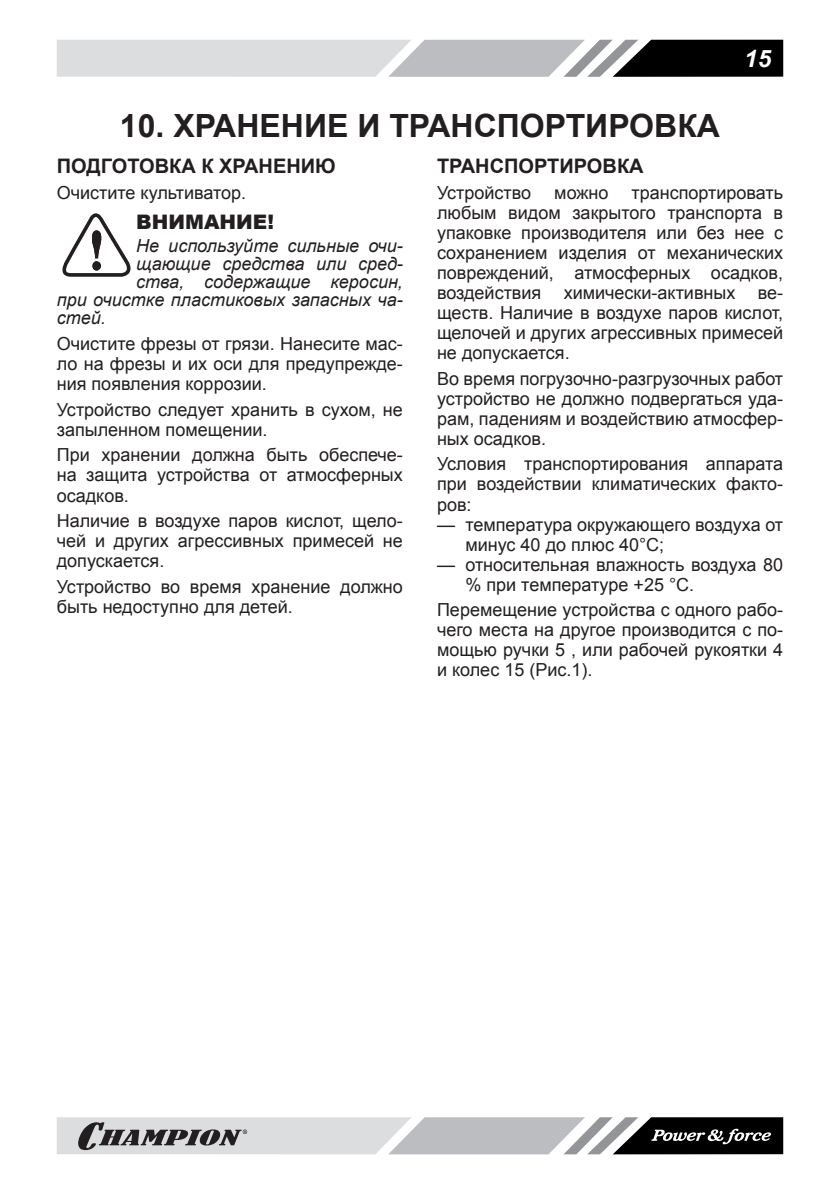
<style>
.page{position:relative;width:840px;height:1191px;background:#fff}
.page>*{position:absolute;margin:0;border:0;box-sizing:border-box;transform-origin:0 0}
.t1{font:700 32px "Arial";color:#231f20}
.t2{font:italic 700 24px "Arial";color:#fff}
.t3{font:700 20px "Arial";color:#231f20}
.t4{font:900 20px "Arial";color:#231f20}
.t5{font:18px/20px "Arial";color:#231f20;text-align:justify}
.t6{font:italic 18px "Arial";color:#231f20}
</style>
<div class="page">
<svg style="left:57px;top:40px;width:725px;height:37px;background:#a7a8aa"></svg>
<svg style="left:57px;top:1117px;width:725px;height:37px;background:#a1a2a3"></svg>
<svg style="left:62px;top:213px;width:69px;height:64px"></svg>
<h2 class="t2" style="left:743px;top:42px;width:28px">15</h2>
<h1 class="t1" style="left:120px;top:104px;width:601px">10. ХРАНЕНИЕ И ТРАНСПОРТИРОВКА</h1>
<p class="t3" style="left:57px;top:153px;width:280px">ПОДГОТОВКА К ХРАНЕНИЮ</p>
<p class="t5" style="left:57px;top:183px;width:191px">Очистите культиватор.</p>
<p class="t4" style="left:136px;top:207px;width:139px">ВНИМАНИЕ!</p>
<p class="t6" style="left:136px;top:234px;width:268px">Не используйте сильные очи-</p>
<p class="t6" style="left:136px;top:252px;width:268px">щающие средства или сред-</p>
<p class="t6" style="left:136px;top:270px;width:268px">ства, содержащие керосин,</p>
<p class="t6" style="left:57px;top:288px;width:347px">при очистке пластиковых запасных ча-</p>
<p class="t6" style="left:57px;top:306px;width:51px">стей.</p>
<p class="t5" style="left:57px;top:334px;width:347px">Очистите фрезы от грязи. Нанесите мас&shy;ло на фрезы и их оси для предупрежде&shy;ния появления коррозии.</p>
<p class="t5" style="left:57px;top:400px;width:347px">Устройство следует хранить в сухом, не запыленном помещении.</p>
<p class="t5" style="left:57px;top:445px;width:347px">При хранении должна быть обеспече&shy;на защита устройства от атмосферных осадков.</p>
<p class="t5" style="left:57px;top:511px;width:347px">Наличие в воздухе паров кислот, щело&shy;чей и других агрессивных примесей не допускается.</p>
<p class="t5" style="left:57px;top:577px;width:347px">Устройство во время хранение должно быть недоступно для детей.</p>
<p class="t3" style="left:437px;top:153px;width:208px">ТРАНСПОРТИРОВКА</p>
<p class="t5" style="left:437px;top:183px;width:96px">Устройство</p>
<p class="t5" style="left:554px;top:183px;width:56px">можно</p>
<p class="t5" style="left:437px;top:183px;width:347px;text-indent:194px">транспортировать любым видом закрытого транспорта в упаковке производителя или без нее с сохранением изделия от механических повреждений, атмосферных осадков, воздействия химически-активных ве&shy;ществ. Наличие в воздухе паров кислот, щелочей и других агрессивных примесей не допускается.</p>
<p class="t5" style="left:437px;top:369px;width:347px">Во время погрузочно-разгрузочных работ устройство не должно подвергаться уда&shy;рам, падениям и воздействию атмосфер&shy;ных осадков.</p>
<p class="t5" style="left:437px;top:454px;width:347px">Условия транспортирования аппарата при воздействии климатических факто&shy;ров:</p>
<p class="t5" style="left:465px;top:514px;width:319px;text-indent:-28px">— температура окружающего воздуха от минус 40 до плюс 40°С;</p>
<p class="t5" style="left:465px;top:554px;width:319px;text-indent:-28px">— относительная влажность воздуха 80 % при температуре +25 °С.</p>
<p class="t5" style="left:437px;top:600px;width:347px">Перемещение устройства с одного рабо&shy;чего места на другое производится с по&shy;мощью ручки 5 , или рабочей рукоятки 4 и колес 15 (Рис.1).</p>
</div>
